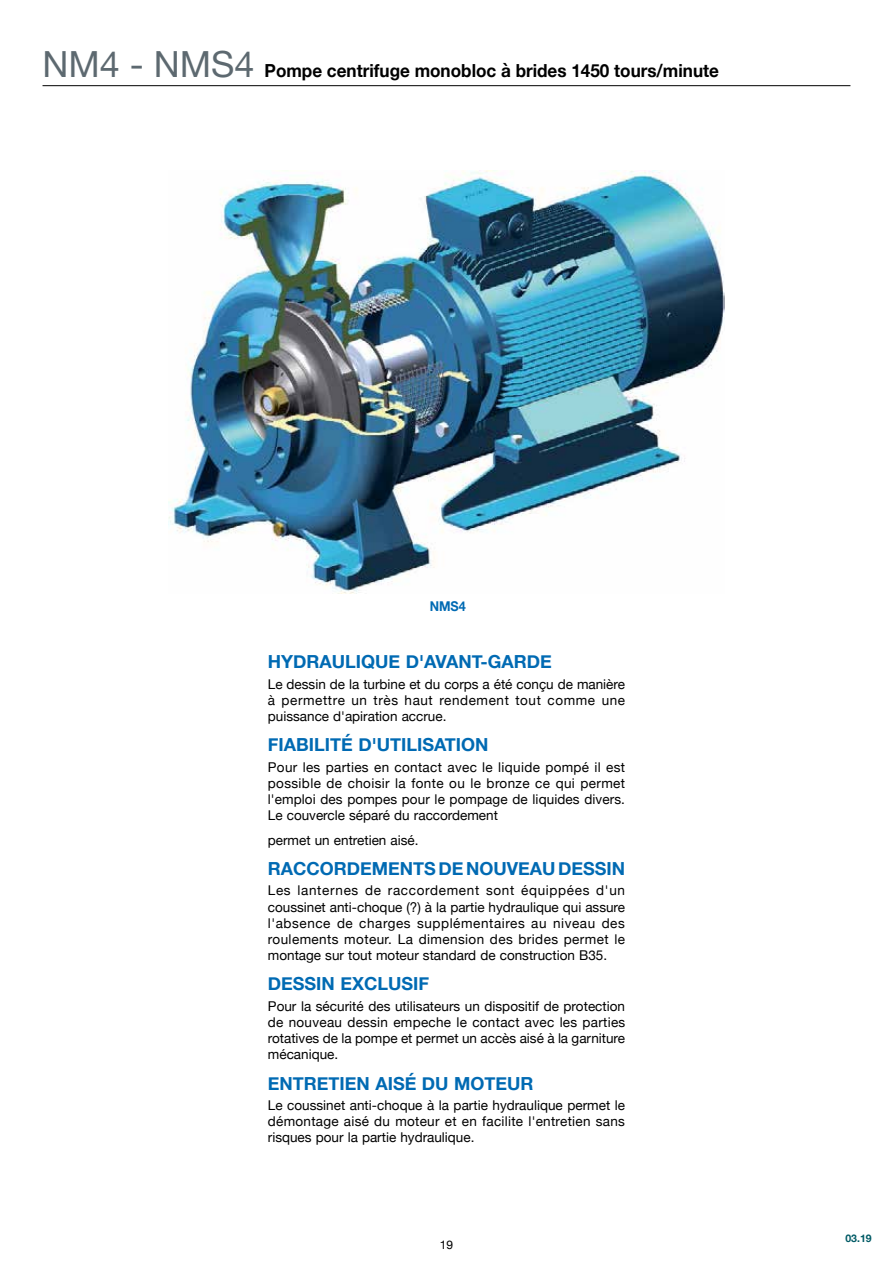
<style>
.page{position:relative;width:893px;height:1263px;background:#fff}
.page>*{position:absolute;margin:0;border:0;box-sizing:border-box;transform-origin:0 0}
.t1{font:700 18px "Helvetica Neue";color:#006ab3}
.t2{font:700 18px "Helvetica Neue";color:#000;scale:.95 1}
.t3{font:13.5px/16.2px "Helvetica Neue";color:#000;text-align:justify}
.t4{font:700 13.5px "Helvetica Neue";color:#006ab3;scale:.94 1}
.t5{font:12px "Helvetica Neue";color:#000}
.t6{font:700 10.5px "Helvetica Neue";color:#005a65}
.s1{font-weight:400;font-size:36px;color:#5d6970}
</style>
<div class="page">
<hr style="left:43px;top:85px;width:807px;height:1px;background:#000">
<img style="left:168px;top:170px;width:557px;height:423px">
<h1 class="t2" style="left:43px;top:56px;width:714px"><span class="s1">NM4 - NMS4</span> Pompe centrifuge monobloc à brides 1450 tours/minute</h1>
<p class="t4" style="left:430px;top:596px;width:40px">NMS4</p>
<h1 class="t1" style="left:268px;top:648px;width:285px">HYDRAULIQUE D'AVANT-GARDE</h1>
<p class="t3" style="left:268px;top:675px;width:359px">Le dessin de la turbine et du corps a été conçu de manière à permettre un très haut rendement tout comme une puissance d'apiration accrue.</p>
<h1 class="t1" style="left:268px;top:731px;width:222px">FIABILITÉ D'UTILISATION</h1>
<p class="t3" style="left:268px;top:758px;width:359px">Pour les parties en contact avec le liquide pompé il est possible de choisir la fonte ou le bronze ce qui permet l'emploi des pompes pour le pompage de liquides divers.<br>Le couvercle séparé du raccordement</p>
<p class="t3" style="left:268px;top:831px;width:152px">permet un entretien aisé.</p>
<h1 class="t1" style="left:268px;top:854px;width:359px">RACCORDEMENTS DE NOUVEAU DESSIN</h1>
<p class="t3" style="left:268px;top:882px;width:359px">Les lanternes de raccordement sont équippées d'un coussinet anti-choque (?) à la partie hydraulique qui assure l'absence de charges supplémentaires au niveau des roulements moteur. La dimension des brides permet le montage sur tout moteur standard de construction B35.</p>
<h1 class="t1" style="left:268px;top:970px;width:163px">DESSIN EXCLUSIF</h1>
<p class="t3" style="left:268px;top:997px;width:359px">Pour la sécurité des utilisateurs un dispositif de protection de nouveau dessin empeche le contact avec les parties rotatives de la pompe et permet un accès aisé à la garniture mécanique.</p>
<h1 class="t1" style="left:268px;top:1069px;width:267px">ENTRETIEN AISÉ DU MOTEUR</h1>
<p class="t3" style="left:268px;top:1096px;width:359px">Le coussinet anti-choque à la partie hydraulique permet le démontage aisé du moteur et en facilite l'entretien sans risques pour la partie hydraulique.</p>
<p class="t5" style="left:440px;top:1234px;width:15px">19</p>
<p class="t6" style="left:845px;top:1230px;width:28px">03.19</p>
</div>
